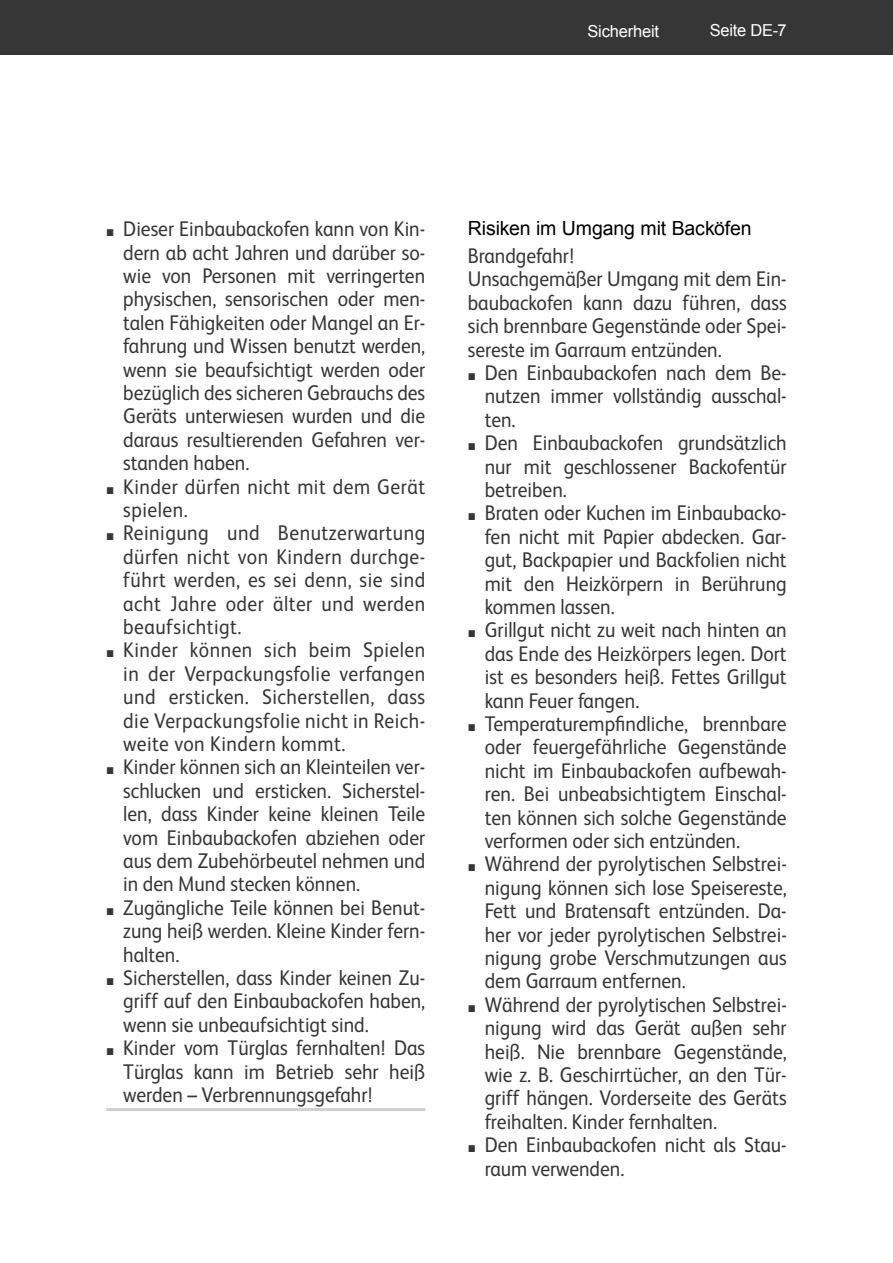
<style>
.page{position:relative;width:893px;height:1263px;background:#fff}
.page>*{position:absolute;margin:0;border:0;box-sizing:border-box;transform-origin:0 0}
.t1{font:21.3px/23.4px "FS Albert";color:#363636;text-align:justify;scale:.92 1}
.t2{font:21.3px/23.4px "FS Albert";letter-spacing:.025em;color:#363636;scale:.92 1}
.t3{font:19.5px "Arial";letter-spacing:-.005em;color:#000}
.t4{font:16.5px "Arial";letter-spacing:-.015em;color:#fff}
.s1{font-family:"Arial";font-size:14.7px}
</style>
<div class="page">
<div style="left:0;top:0;width:893px;height:54px;background:#363636"></div>
<hr style="left:106px;top:1108px;width:319px;height:3px;background:#d0d0d0">
<p class="t4" style="left:587px;top:22px;width:73px">Sicherheit</p>
<p class="t4" style="left:710px;top:22px;width:78px">Seite DE-7</p>
<p class="t1" style="left:123px;top:219px;width:330px;text-indent:-17px"><span class="s1">■</span> Dieser Einbaubackofen kann von Kin&shy;dern ab acht Jahren und darüber so&shy;wie von Personen mit verringerten physischen, sensorischen oder men&shy;talen Fähigkeiten oder Mangel an Er&shy;fahrung und Wissen benutzt werden, wenn sie beauf sichtigt werden oder bezüglich des sicheren Gebrauchs des Geräts unterwiesen wurden und die daraus resultierenden Gefahren ver&shy;standen haben.</p>
<p class="t2" style="left:123px;top:476px;width:330px;text-indent:-17px"><span class="s1">■</span> Kinder dürfen nicht mit dem Gerät spielen.</p>
<p class="t1" style="left:123px;top:523px;width:330px;text-indent:-17px"><span class="s1">■</span> Reinigung und Benutzerwartung dürfen nicht von Kindern durchge&shy;führt werden, es sei denn, sie sind acht Jahre oder älter und werden beauf sichtigt.</p>
<p class="t1" style="left:123px;top:640px;width:330px;text-indent:-17px"><span class="s1">■</span> Kinder können sich beim Spielen in der Verpackungsfolie verfangen und ersticken. Sicherstellen, dass die Verpackungsfolie nicht in Reich&shy;weite von Kindern kommt.</p>
<p class="t1" style="left:123px;top:757px;width:330px;text-indent:-17px"><span class="s1">■</span> Kinder können sich an Kleinteilen ver&shy;schlucken und ersticken. Sicherstel&shy;len, dass Kinder keine kleinen Teile vom Einbaubackofen abziehen oder aus dem Zubehörbeutel nehmen und in den Mund stecken können.</p>
<p class="t1" style="left:123px;top:898px;width:330px;text-indent:-17px"><span class="s1">■</span> Zugängliche Teile können bei Benut&shy;zung heiß werden. Kleine Kinder fern&shy;halten.</p>
<p class="t1" style="left:123px;top:968px;width:330px;text-indent:-17px"><span class="s1">■</span> Sicherstellen, dass Kinder keinen Zu&shy;griff auf den Einbaubackofen haben, wenn sie unbeaufsichtigt sind.</p>
<p class="t1" style="left:123px;top:1038px;width:330px;text-indent:-17px"><span class="s1">■</span> Kinder vom Türglas fernhalten! Das Türglas kann im Betrieb sehr heiß werden – Verbrennungsgefahr!</p>
<p class="t3" style="left:468px;top:218px;width:285px">Risiken im Umgang mit Backöfen</p>
<p class="t1" style="left:468px;top:246px;width:348px;text-align:left">Brandgefahr!<br>Unsachgemäßer Umgang mit dem Ein&shy;baubackofen kann dazu führen, dass sich brennbare Gegenstände oder Spei&shy;sereste im Garraum entzünden.</p>
<p class="t1" style="left:485px;top:363px;width:330px;text-indent:-17px"><span class="s1">■</span> Den Einbaubackofen nach dem Be&shy;nutzen immer vollständig ausschal&shy;ten.</p>
<p class="t1" style="left:485px;top:433px;width:330px;text-indent:-17px"><span class="s1">■</span> Den Einbaubackofen grundsätzlich nur mit geschlossener Backofentür betreiben.</p>
<p class="t1" style="left:485px;top:503px;width:330px;text-indent:-17px"><span class="s1">■</span> Braten oder Ku chen im Einbaubacko&shy;fen nicht mit Papier abdecken. Gar&shy;gut, Backpapier und Backfolien nicht mit den Heizkörpern in Be rüh rung kom men lassen.</p>
<p class="t1" style="left:485px;top:620px;width:330px;text-indent:-17px"><span class="s1">■</span> Grillgut nicht zu weit nach hinten an das Ende des Heizkörpers legen. Dort ist es be son ders heiß. Fettes Grillgut kann Feu er fangen.</p>
<p class="t1" style="left:485px;top:714px;width:330px;text-indent:-17px"><span class="s1">■</span> Temperaturempfindliche, brennbare oder feuergefährliche Gegenstände nicht im Einbaubackofen aufbewah&shy;ren. Bei unbeabsichtigtem Einschal&shy;ten können sich solche Gegenstände verformen oder sich entzünden.</p>
<p class="t1" style="left:485px;top:854px;width:330px;text-indent:-17px"><span class="s1">■</span> Während der pyrolytischen Selbstrei&shy;nigung können sich lose Speisereste, Fett und Bratensaft entzünden. Da&shy;her vor jeder pyrolytischen Selbstrei&shy;nigung grobe Verschmutzungen aus dem Garraum entfernen.</p>
<p class="t1" style="left:485px;top:995px;width:330px;text-indent:-17px"><span class="s1">■</span> Während der pyrolytischen Selbstrei&shy;nigung wird das Gerät außen sehr heiß. Nie brennbare Gegenstände, wie z. B. Geschirrtücher, an den Tür&shy;griff hängen. Vorderseite des Geräts freihalten. Kinder fernhalten.</p>
<p class="t1" style="left:485px;top:1135px;width:330px;text-indent:-17px"><span class="s1">■</span> Den Einbaubackofen nicht als Stau&shy;raum verwenden.</p>
</div>
